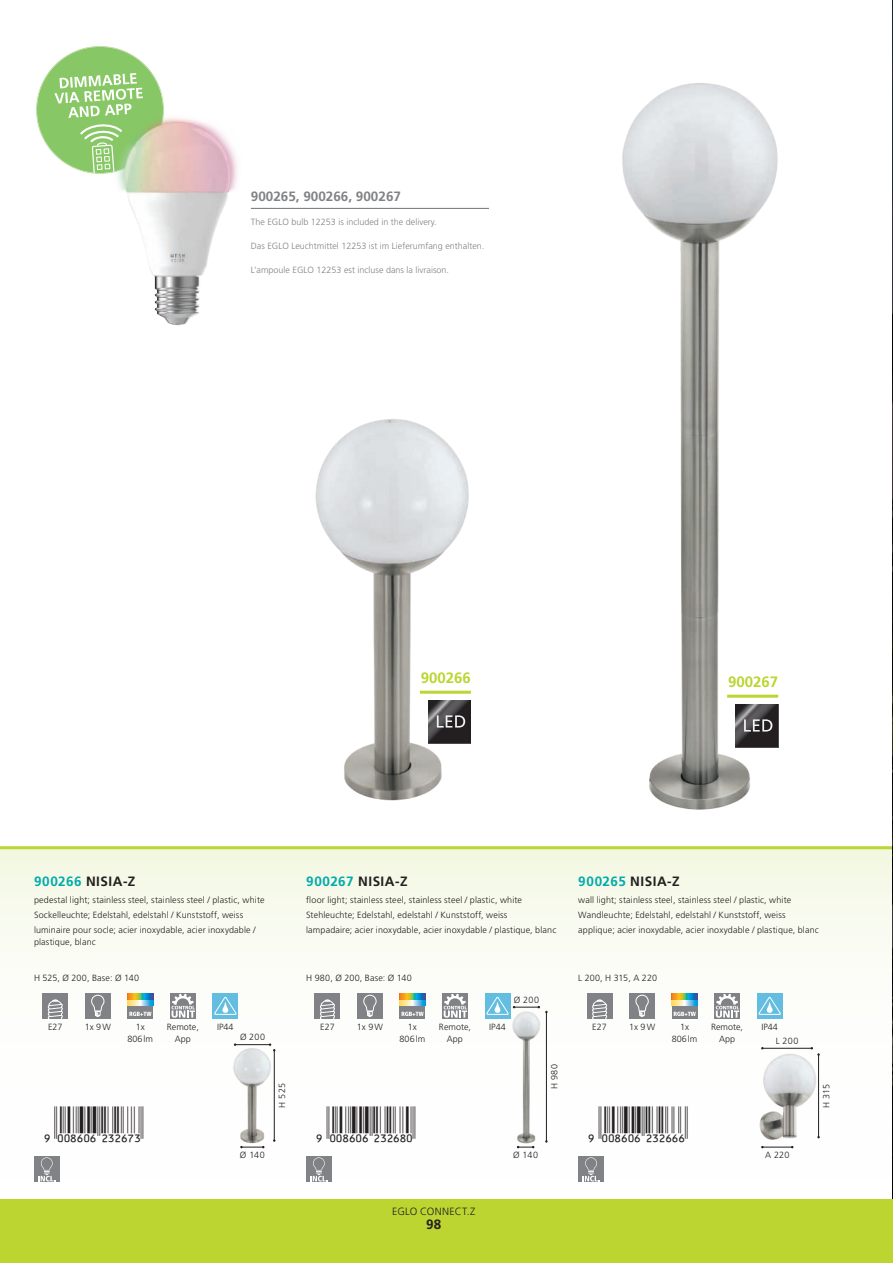
<style>
.page{position:relative;width:893px;height:1263px;background:#fff}
.page>*{position:absolute;margin:0;border:0;box-sizing:border-box;transform-origin:0 0}
.t1{font:36px "Ean Bwr P36 Tt";color:#231f20}
.t2{font:700 15px "Frutiger";color:#bcd531}
.t3{font:700 13.5px "Frutiger";letter-spacing:.035em;color:#231f20}
.t4{font:700 13.5px "Frutiger";color:#808285}
.t5{font:300 10.5px "Frutiger";letter-spacing:.02em;color:#231f20}
.t6{font:300 9px/12px "Frutiger";letter-spacing:.015em;color:#231f20;text-align:center}
.t7{font:300 9px "Frutiger";color:#808285}
.s1{color:#00aaad}
</style>
<div class="page">
<svg style="left:0;top:849px;width:892px;height:308px"></svg>
<hr style="left:0;top:846px;width:893px;height:3px;background:#bcd531">
<div style="left:578px;top:1157px;width:26px;height:25px;background:#808285"></div>
<svg style="left:583px;top:1157px;width:16px;height:24px"></svg>
<div style="left:587px;top:993px;width:25px;height:25px;background:#808285"></div>
<svg style="left:604px;top:1001px;width:3px;height:17px"></svg>
<div style="left:629px;top:993px;width:26px;height:25px;background:#808285"></div>
<svg style="left:635px;top:994px;width:14px;height:23px"></svg>
<div style="left:672px;top:993px;width:25px;height:25px;background:#808285"></div>
<svg style="left:672px;top:999px;width:25px;height:7px"></svg>
<svg style="left:674px;top:1012px;width:22px;height:4px"></svg>
<svg style="left:672px;top:993px;width:25px;height:6px"></svg>
<svg style="left:714px;top:993px;width:26px;height:25px"></svg>
<svg style="left:716px;top:994px;width:23px;height:24px"></svg>
<div style="left:757px;top:993px;width:25px;height:25px;background:#62bde0"></div>
<svg style="left:758px;top:997px;width:23px;height:18px"></svg>
<div style="left:34px;top:1157px;width:26px;height:25px;background:#808285"></div>
<svg style="left:38px;top:1157px;width:17px;height:24px"></svg>
<div style="left:43px;top:993px;width:25px;height:25px;background:#808285"></div>
<svg style="left:48px;top:999px;width:15px;height:19px"></svg>
<div style="left:85px;top:993px;width:26px;height:25px;background:#808285"></div>
<svg style="left:91px;top:994px;width:14px;height:23px"></svg>
<div style="left:128px;top:993px;width:25px;height:25px;background:#808285"></div>
<svg style="left:128px;top:999px;width:25px;height:7px"></svg>
<svg style="left:129px;top:1012px;width:23px;height:4px"></svg>
<svg style="left:128px;top:993px;width:25px;height:6px"></svg>
<div style="left:170px;top:993px;width:26px;height:25px;background:#808285"></div>
<svg style="left:171px;top:994px;width:24px;height:24px"></svg>
<div style="left:213px;top:993px;width:25px;height:25px;background:#62bde0"></div>
<svg style="left:214px;top:997px;width:23px;height:18px"></svg>
<div style="left:306px;top:1157px;width:26px;height:25px;background:#808285"></div>
<svg style="left:310px;top:1157px;width:17px;height:24px"></svg>
<div style="left:315px;top:993px;width:25px;height:25px;background:#808285"></div>
<svg style="left:320px;top:999px;width:15px;height:19px"></svg>
<div style="left:357px;top:993px;width:26px;height:25px;background:#808285"></div>
<svg style="left:363px;top:994px;width:14px;height:23px"></svg>
<div style="left:400px;top:993px;width:25px;height:25px;background:#808285"></div>
<svg style="left:400px;top:999px;width:25px;height:7px"></svg>
<svg style="left:402px;top:1012px;width:22px;height:4px"></svg>
<svg style="left:400px;top:993px;width:25px;height:6px"></svg>
<svg style="left:442px;top:993px;width:26px;height:25px"></svg>
<svg style="left:444px;top:994px;width:23px;height:24px"></svg>
<div style="left:485px;top:993px;width:25px;height:25px;background:#62bde0"></div>
<hr style="left:762px;top:1147px;width:30px;height:1px;background:#231f20">
<img style="left:737px;top:1045px;width:79px;height:98px">
<hr style="left:818px;top:1054px;width:1px;height:83px;background:#231f20">
<hr style="left:762px;top:1048px;width:50px;height:1px;background:#231f20">
<svg style="left:811px;top:1047px;width:9px;height:9px"></svg>
<svg style="left:240px;top:1146px;width:24px;height:2px"></svg>
<img style="left:196px;top:1038px;width:113px;height:108px">
<hr style="left:274px;top:1050px;width:1px;height:90px;background:#231f20">
<hr style="left:235px;top:1044px;width:35px;height:1px;background:#231f20">
<svg style="left:269px;top:1043px;width:6px;height:8px"></svg>
<img style="left:489px;top:999px;width:115px;height:156px">
<hr style="left:546px;top:1012px;width:1px;height:129px;background:#231f20">
<svg style="left:486px;top:997px;width:62px;height:18px"></svg>
<img style="left:315px;top:419px;width:156px;height:382px">
<img style="left:622px;top:83px;width:157px;height:727px">
<img style="left:892px;top:1px;width:1px;height:1198px">
<hr style="left:420px;top:691px;width:51px;height:3px;background:#bcd531">
<svg style="left:428px;top:701px;width:43px;height:42px"></svg>
<svg style="left:437px;top:715px;width:28px;height:12px"></svg>
<hr style="left:727px;top:695px;width:51px;height:3px;background:#bcd531">
<svg style="left:736px;top:705px;width:42px;height:42px"></svg>
<svg style="left:744px;top:719px;width:28px;height:12px"></svg>
<svg style="left:36px;top:46px;width:128px;height:109px"></svg>
<hr style="left:251px;top:208px;width:238px;height:1px;background:#808285">
<img style="left:55px;top:102px;width:243px;height:224px">
<div style="left:0;top:1199px;width:893px;height:64px;background:#bcd531"></div>
<h3 class="t4" style="left:251px;top:192px;width:152px">900265, 900266, 900267</h3>
<p class="t7" style="left:251px;top:219px;width:187px">The EGLO bulb 12253 is included in the delivery.</p>
<p class="t7" style="left:251px;top:243px;width:235px">Das EGLO Leuchtmittel 12253 ist im Lieferumfang enthalten.</p>
<p class="t7" style="left:251px;top:267px;width:200px">L’ampoule EGLO 12253 est incluse dans la livraison.</p>
<h2 class="t2" style="left:421px;top:673px;width:52px">900266</h2>
<h2 class="t2" style="left:728px;top:677px;width:52px">900267</h2>
<h3 class="t3" style="left:34px;top:876px;width:103px"><span class="s1">900266</span> NISIA-Z</h3>
<h3 class="t3" style="left:306px;top:876px;width:103px"><span class="s1">900267</span> NISIA-Z</h3>
<h3 class="t3" style="left:578px;top:876px;width:103px"><span class="s1">900265</span> NISIA-Z</h3>
<p class="t6" style="left:34px;top:893px;width:232px;line-height:15px;text-align:left">pedestal light; stainless steel, stainless steel / plastic, white<br>Sockelleuchte; Edelstahl, edelstahl / Kunststoff, weiss luminaire pour socle; acier inoxydable, acier inoxydable /</p>
<p class="t6" style="left:34px;top:937px;width:63px">plastique, blanc</p>
<p class="t6" style="left:34px;top:972px;width:107px">H 525, Ø 200, Base: Ø 140</p>
<p class="t6" style="left:306px;top:893px;width:252px;line-height:15px;text-align:left">floor light; stainless steel, stainless steel / plastic, white<br>Stehleuchte; Edelstahl, edelstahl / Kunststoff, weiss<br>lampadaire; acier inoxydable, acier inoxydable / plastique, blanc</p>
<p class="t6" style="left:306px;top:972px;width:107px">H 980, Ø 200, Base: Ø 140</p>
<p class="t6" style="left:578px;top:893px;width:242px;line-height:15px;text-align:left">wall light; stainless steel, stainless steel / plastic, white<br>Wandleuchte; Edelstahl, edelstahl / Kunststoff, weiss applique; acier inoxydable, acier inoxydable / plastique, blanc</p>
<p class="t6" style="left:578px;top:972px;width:80px">L 200, H 315, A 220</p>
<p class="t6" style="left:514px;top:994px;width:27px">Ø 200</p>
<p class="t6" style="left:48px;top:1021px;width:16px">E27</p>
<p class="t6" style="left:85px;top:1021px;width:28px">1x 9 W</p>
<p class="t6" style="left:127px;top:1021px;width:27px">1x<br>806 lm</p>
<p class="t6" style="left:167px;top:1021px;width:34px">Remote,<br>App</p>
<p class="t6" style="left:217px;top:1021px;width:18px">IP44</p>
<p class="t6" style="left:240px;top:1032px;width:26px">Ø 200</p>
<p class="t6" style="left:320px;top:1021px;width:16px">E27</p>
<p class="t6" style="left:357px;top:1021px;width:28px">1x 9 W</p>
<p class="t6" style="left:400px;top:1021px;width:27px">1x<br>806 lm</p>
<p class="t6" style="left:439px;top:1021px;width:34px">Remote,<br>App</p>
<p class="t6" style="left:489px;top:1021px;width:18px">IP44</p>
<p class="t6" style="left:592px;top:1021px;width:16px">E27</p>
<p class="t6" style="left:629px;top:1021px;width:28px">1x 9 W</p>
<p class="t6" style="left:672px;top:1021px;width:27px">1x<br>806 lm</p>
<p class="t6" style="left:711px;top:1021px;width:34px">Remote,<br>App</p>
<p class="t6" style="left:761px;top:1021px;width:18px">IP44</p>
<p class="t6" style="left:776px;top:1035px;width:24px">L 200</p>
<h1 class="t1" style="left:34px;top:1107px;width:111px">,!0AI6A6-CDCGHD!</h1>
<p class="t6" style="left:277px;top:1107px;width:26px;rotate:-90deg">H 525</p>
<h1 class="t1" style="left:306px;top:1107px;width:111px">,!0AI6A6-CDCGIA!</h1>
<p class="t6" style="left:549px;top:1089px;width:26px;rotate:-90deg">H 980</p>
<h1 class="t1" style="left:578px;top:1107px;width:111px">,!0AI6A6-CDCGGG!</h1>
<p class="t6" style="left:821px;top:1108px;width:25px;rotate:-90deg">H 315</p>
<p class="t6" style="left:240px;top:1150px;width:26px">Ø 140</p>
<p class="t6" style="left:513px;top:1150px;width:26px">Ø 140</p>
<p class="t6" style="left:765px;top:1150px;width:26px">A 220</p>
<p class="t5" style="left:392px;top:1207px;width:85px">EGLO CONNECT.Z</p>
<h3 class="t3" style="left:426px;top:1219px;width:17px">98</h3>
</div>
